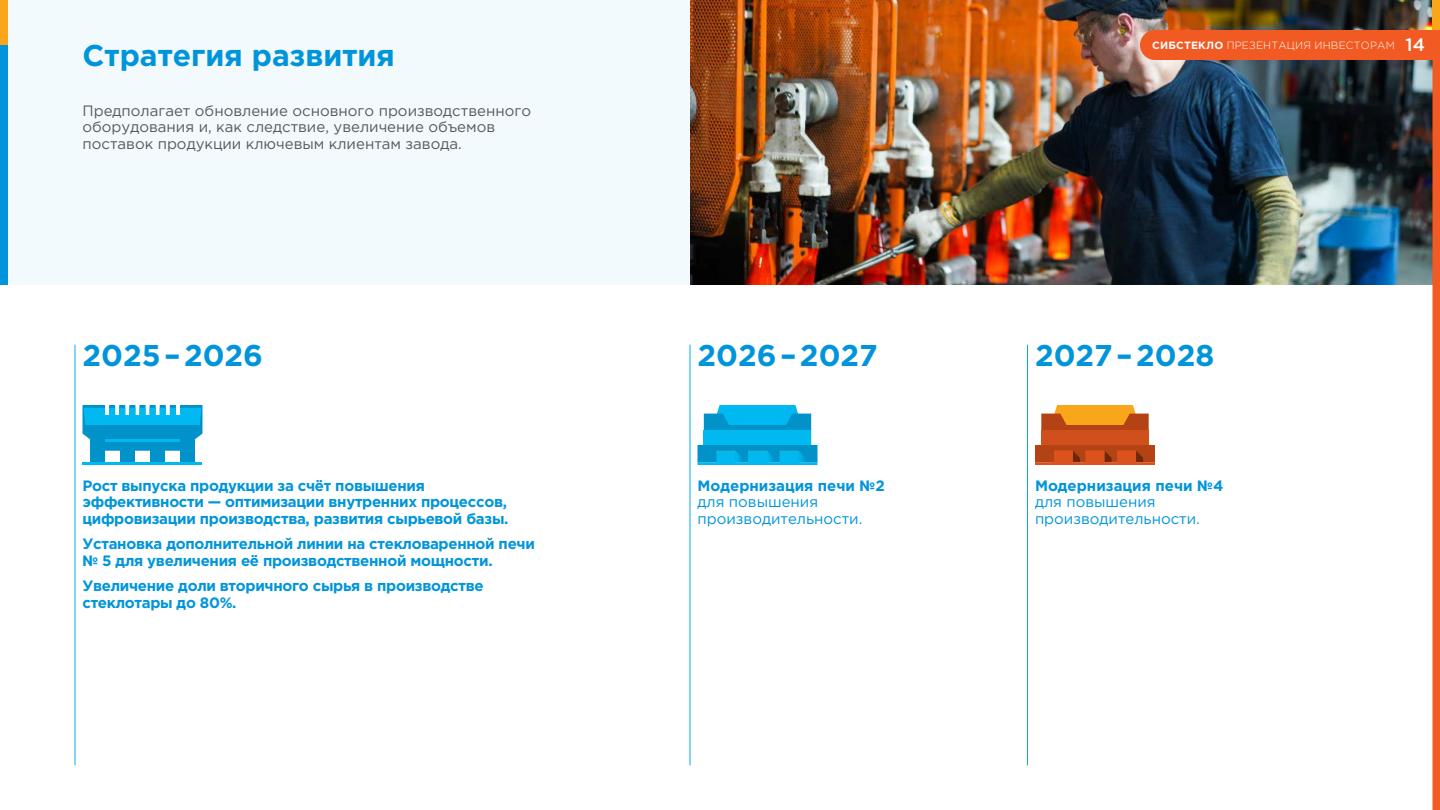
<style>
.page{position:relative;width:1440px;height:810px;background:#fff}
.page>*{position:absolute;margin:0;border:0;box-sizing:border-box;transform-origin:0 0}
.t1{font:700 30px "Gotham Pro";color:#0095da}
.t2{font:700 15px/16.5px "Gotham Pro";letter-spacing:-.02em;color:#0095da}
.t3{font:15px/16.5px "Gotham Pro";color:#58595b}
.t4{font:15px/16.5px "Gotham Pro";color:#0095da}
.t5{font:700 15px "Gotham Pro";color:#0095da}
.t6{font:300 10.5px "Gotham Pro";letter-spacing:.02em;color:#fff}
.s1{font-weight:700}
.s2{font-weight:500;font-size:18px}
</style>
<div class="page">
<div style="left:0;top:0;width:1440px;height:285px;background:#f3fafd"></div>
<svg style="left:1035px;top:405px;width:120px;height:60px;background:#d36d31"></svg>
<img style="left:690px;top:0;width:742px;height:285px">
<hr style="left:1027px;top:345px;width:1px;height:420px;background:#00aeef">
<hr style="left:75px;top:345px;width:1px;height:420px;background:#00aeef">
<hr style="left:82px;top:462px;width:120px;height:3px;background:#00b9f1">
<svg style="left:83px;top:405px;width:120px;height:57px"></svg>
<hr style="left:105px;top:439px;width:75px;height:3px;background:#00b9f1">
<svg style="left:698px;top:405px;width:120px;height:60px;background:#1bb3e4"></svg>
<hr style="left:690px;top:345px;width:1px;height:420px;background:#00aeef">
<svg style="left:1155px;top:30px;width:285px;height:780px"></svg>
<div style="left:0;top:45px;width:8px;height:240px;background:#0095da"></div>
<div style="left:0;top:0;width:8px;height:45px;background:#faa61a"></div>
<div style="left:1432px;top:0;width:8px;height:30px;background:#faa61a"></div>
<div style="left:1140px;top:30px;width:30px;height:30px;background:#f15a22;border-radius:50%"></div>
<h1 class="t1" style="left:82px;top:38px;width:314px">Стратегия развития</h1>
<p class="t3" style="left:82px;top:102px;width:450px">Предполагает обновление основного производственного оборудования и, как следствие, увеличение объемов поставок продукции ключевым клиентам завода.</p>
<h1 class="t1" style="left:82px;top:338px;width:182px">2025–2026</h1>
<p class="t2" style="left:82px;top:477px;width:428px">Рост выпуска продукции за счёт повышения эффективности — оптимизации внутренних процессов, цифровизации производства, развития сырьевой базы.</p>
<p class="t2" style="left:82px;top:535px;width:454px">Установка дополнительной линии на стекловаренной печи № 5 для увеличения её производственной мощности.</p>
<p class="t2" style="left:82px;top:577px;width:403px">Увеличение доли вторичного сырья в производстве стеклотары до 80%.</p>
<h1 class="t1" style="left:698px;top:338px;width:182px">2026–2027</h1>
<p class="t5" style="left:698px;top:477px;width:189px">Модернизация печи №2</p>
<p class="t4" style="left:698px;top:493px;width:166px">для повышения производительности.</p>
<p class="t6" style="left:1152px;top:39px;width:274px"><span class="s1">СИБСТЕКЛО</span> ПРЕЗЕНТАЦИЯ ИНВЕСТОРАМ <span class="s2">14</span></p>
<h1 class="t1" style="left:1035px;top:338px;width:181px">2027–2028</h1>
<p class="t5" style="left:1035px;top:477px;width:190px">Модернизация печи №4</p>
<p class="t4" style="left:1035px;top:493px;width:166px">для повышения производительности.</p>
</div>
